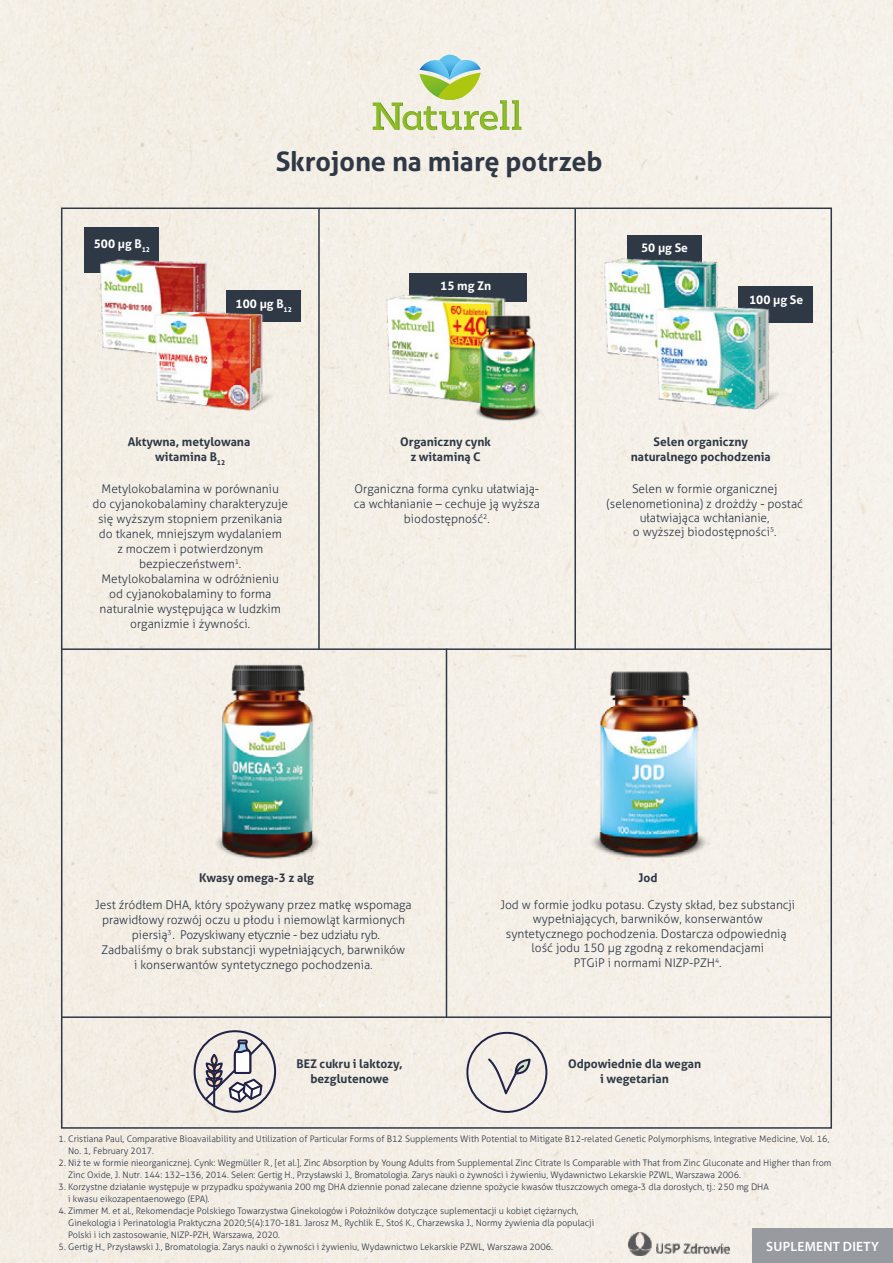
<style>
.page{position:relative;width:893px;height:1263px;background:#f4efe7}
.page>*{position:absolute;margin:0;border:0;box-sizing:border-box;transform-origin:0 0}
.t1{font:700 27px "Aller";color:#2f3845}
.t2{font:600 13.5px "Myriad Pro";letter-spacing:.02em;color:#fff}
.t3{font:300 12px/15px "Aller";color:#2f3845;text-align:center}
.t4{font:700 12px/15px "Aller";color:#2f3845;text-align:center}
.t5{font:700 12px "Aller";color:#fff}
.t6{font:300 9px/12px "Aller";color:#2f3845}
</style>
<div class="page">
<svg style="left:373px;top:55px;width:148px;height:75px;background:#d1dfb9"></svg>
<hr style="left:318px;top:208px;width:2px;height:441px;background:#2f3845">
<hr style="left:62px;top:648px;width:770px;height:2px;background:#2f3845">
<hr style="left:62px;top:1016px;width:770px;height:2px;background:#2f3845">
<hr style="left:574px;top:208px;width:2px;height:441px;background:#2f3845">
<hr style="left:446px;top:648px;width:1px;height:369px;background:#2f3845">
<div style="left:84px;top:227px;width:75px;height:46px;background:#2f3845"></div>
<div style="left:226px;top:290px;width:74px;height:31px;background:#2f3845"></div>
<div style="left:409px;top:273px;width:117px;height:29px;background:#2f3845"></div>
<div style="left:627px;top:235px;width:74px;height:36px;background:#2f3845"></div>
<div style="left:739px;top:286px;width:74px;height:37px;background:#2f3845"></div>
<img style="left:605px;top:259px;width:179px;height:151px">
<img style="left:101px;top:260px;width:176px;height:151px">
<img style="left:381px;top:289px;width:147px;height:123px">
<div style="left:752px;top:1229px;width:141px;height:34px;background:#979ba0"></div>
<img style="left:204px;top:655px;width:125px;height:204px">
<img style="left:588px;top:672px;width:122px;height:187px">
<img style="left:628px;top:1233px;width:101px;height:23px">
<div style="left:194px;top:1030px;width:82px;height:83px;border:2px solid #222249;border-radius:50%"></div>
<hr style="left:213px;top:1070px;width:2px;height:35px;background:#222249">
<svg style="left:203px;top:1038px;width:62px;height:66px;background:#bdbabe"></svg>
<svg style="left:488px;top:1058px;width:43px;height:36px;background:#d2cfcd"></svg>
<div style="left:466px;top:1032px;width:81px;height:81px;border:2px solid #222249;border-radius:50%"></div>
<img style="left:473px;top:315px;width:69px;height:106px">
<h3 class="t5" style="left:94px;top:236px;width:58px">500 µg B<sub>12</sub></h3>
<h1 class="t1" style="left:276px;top:145px;width:328px">Skrojone na miarę potrzeb</h1>
<h3 class="t5" style="left:235px;top:296px;width:58px">100 µg B<sub>12</sub></h3>
<h3 class="t5" style="left:440px;top:278px;width:53px">15 mg Zn</h3>
<h3 class="t5" style="left:641px;top:240px;width:48px">50 µg Se</h3>
<h3 class="t5" style="left:749px;top:292px;width:56px">100 µg Se</h3>
<h3 class="t4" style="left:128px;top:434px;width:124px">Aktywna, metylowana witamina B<sub>12</sub></h3>
<h3 class="t4" style="left:400px;top:434px;width:92px">Organiczny cynk z witaminą C</h3>
<h3 class="t4" style="left:631px;top:434px;width:141px">Selen organiczny naturalnego pochodzenia</h3>
<p class="t3" style="left:92px;top:481px;width:197px">Metylokobalamina w porównaniu<br>do cyjanokobalaminy charakteryzuje się wyższym stopniem przenikania do tkanek, mniejszym wydalaniem<br>z moczem i potwierdzonym bezpieczeństwem<sup>1</sup>.<br>Metylokobalamina w odróżnieniu<br>od cyjanokobalaminy to forma naturalnie występująca w ludzkim organizmie i żywności.</p>
<h3 class="t3" style="left:354px;top:481px;width:187px">Organiczna forma cynku ułatwiają&shy;ca wchłanianie – cechuje ją wyższa biodostępność<sup>2</sup>.</h3>
<h3 class="t3" style="left:606px;top:482px;width:198px;line-height:14.4px">Selen w formie organicznej (selenometionina) z drożdży - postać ułatwiająca wchłanianie,<br>o wyższej biodostępności<sup>5</sup>.</h3>
<h3 class="t4" style="left:199px;top:870px;width:117px">Kwasy omega-3 z alg</h3>
<h3 class="t4" style="left:639px;top:870px;width:20px">Jod</h3>
<p class="t3" style="left:95px;top:897px;width:318px">Jest źródłem DHA, który spożywany przez matkę wspomaga prawidłowy rozwój oczu u płodu i niemowląt karmionych piersią<sup>3</sup><sup>.</sup>. Pozyskiwany etycznie - bez udziału ryb.<br>Zadbaliśmy o brak substancji wypełniających, barwników<br>i konserwantów syntetycznego pochodzenia.</p>
<h3 class="t3" style="left:500px;top:897px;width:296px;line-height:14.4px">Jod w formie jodku potasu. Czysty skład, bez substancji wypełniających, barwników, konserwantów syntetycznego pochodzenia. Dostarcza odpowiednią lość jodu 150 µg zgodną z rekomendacjami<br>PTGiP i normami NIZP-PZH<sup>4</sup>.</h3>
<h3 class="t4" style="left:296px;top:1056px;width:108px">BEZ cukru i laktozy, bezglutenowe</h3>
<h3 class="t4" style="left:568px;top:1056px;width:135px">Odpowiednie dla wegan i wegetarian</h3>
<p class="t6" style="left:68px;top:1132px;width:763px;text-indent:-10px">1. Cristiana Paul, Comparative Bioavailability and Utilization of Particular Forms of B12 Supplements With Potential to Mitigate B12-related Genetic Polymorphisms, Integrative Medicine, Vol. 16,<br>No. 1, February 2017.</p>
<p class="t6" style="left:68px;top:1156px;width:765px;text-indent:-10px">2. Niż te w formie nieorganicznej. Cynk: Wegmüller R., [et al.], Zinc Absorption by Young Adults from Supplemental Zinc Citrate Is Comparable with That from Zinc Gluconate and Higher than from<br>Zinc Oxide, J. Nutr. 144: 132–136, 2014. Selen: Gertig H., Przysławski J., Bromatologia. Zarys nauki o żywności i żywieniu, Wydawnictwo Lekarskie PZWL, Warszawa 2006.</p>
<p class="t6" style="left:68px;top:1180px;width:702px;text-indent:-10px">3. Korzystne działanie występuje w przypadku spożywania 200 mg DHA dziennie ponad zalecane dzienne spożycie kwasów tłuszczowych omega-3 dla dorosłych, tj.: 250 mg DHA i kwasu eikozapentaenowego (EPA).</p>
<p class="t6" style="left:59px;top:1204px;width:521px">4. Zimmer M. et al., Rekomendacje Polskiego Towarzystwa Ginekologów i Położników dotyczące suplementacji u kobiet ciężarnych,</p>
<p class="t6" style="left:59px;top:1240px;width:496px">5. Gertig H., Przysławski J., Bromatologia. Zarys nauki o żywności i żywieniu, Wydawnictwo Lekarskie PZWL, Warszawa 2006.</p>
<p class="t6" style="left:68px;top:1216px;width:527px">Ginekologia i Perinatologia Praktyczna 2020;5(4):170-181. Jarosz M., Rychlik E., Stoś K., Charzewska J., Normy żywienia dla populacji<br>Polski i ich zastosowanie, NIZP-PZH, Warszawa, 2020.</p>
<h2 class="t2" style="left:766px;top:1237px;width:114px">SUPLEMENT DIETY</h2>
</div>
